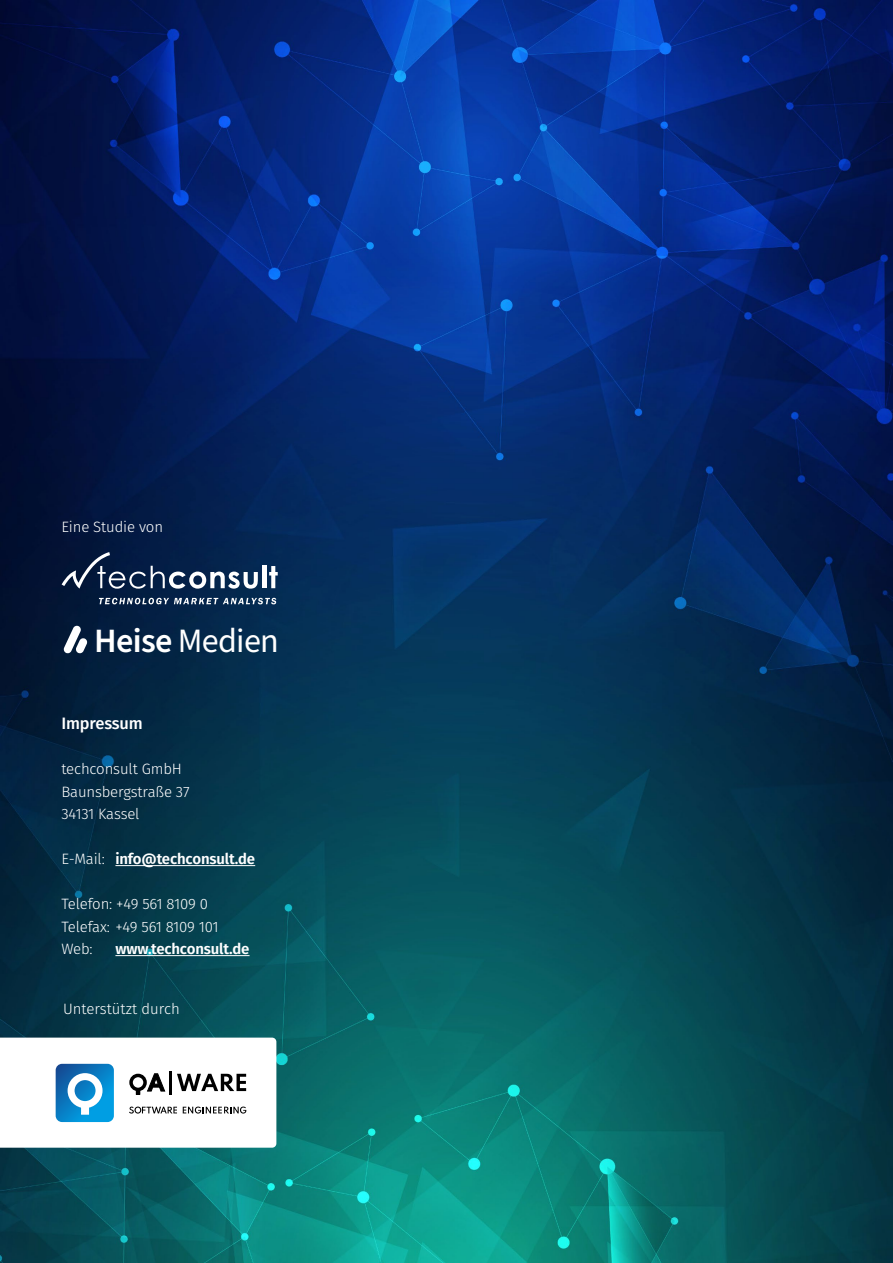
<style>
.page{position:relative;width:893px;height:1263px;background:#fff}
.page>*{position:absolute;margin:0;border:0;box-sizing:border-box;transform-origin:0 0}
.t1{font:34.05px "Source Sans Pro";letter-spacing:-.02em;color:#fff}
.t2{font:500 16.5px "Fira Sans";letter-spacing:-.01em;color:#fff}
.t3{font:300 15px/22.5px "Fira Sans";letter-spacing:-.01em;color:#fff}
.t4{font:600 15px "Fira Sans";letter-spacing:-.01em;color:#fff}
.s1{font-weight:600}
.s2{font-weight:300}
</style>
<div class="page">
<img style="left:0;top:0;width:893px;height:1263px">
<hr style="left:115px;top:865px;width:140px;height:1px;background:#fff">
<hr style="left:115px;top:955px;width:135px;height:1px;background:#fff">
<hr style="left:262px;top:566px;width:4px;height:22px;background:#fff">
<svg style="left:269px;top:566px;width:9px;height:22px"></svg>
<svg style="left:99px;top:598px;width:177px;height:6px"></svg>
<svg style="left:62px;top:552px;width:196px;height:37px;background:#304565"></svg>
<svg style="left:64px;top:625px;width:24px;height:29px"></svg>
<svg style="left:0;top:1037px;width:276px;height:111px"></svg>
<p class="t3" style="left:61px;top:515px;width:103px">Eine Studie von</p>
<h1 class="t1" style="left:94px;top:618px;width:186px"><span class="s1">Heise</span> Medien</h1>
<p class="t2" style="left:61px;top:710px;width:83px">Impressum</p>
<p class="t3" style="left:61px;top:757px;width:130px">techconsult GmbH<br>Baunsbergstraße 37<br>34131 Kassel</p>
<p class="t4" style="left:61px;top:846px;width:195px"><span class="s2">E-Mail:</span> info@techconsult.de</p>
<p class="t3" style="left:61px;top:892px;width:159px">Telefon: +49 561 8109 0<br>Telefax: +49 561 8109 101<br>Web:</p>
<p class="t4" style="left:115px;top:936px;width:136px">www.techconsult.de</p>
<p class="t3" style="left:63px;top:998px;width:118px">Unterstützt durch</p>
</div>
